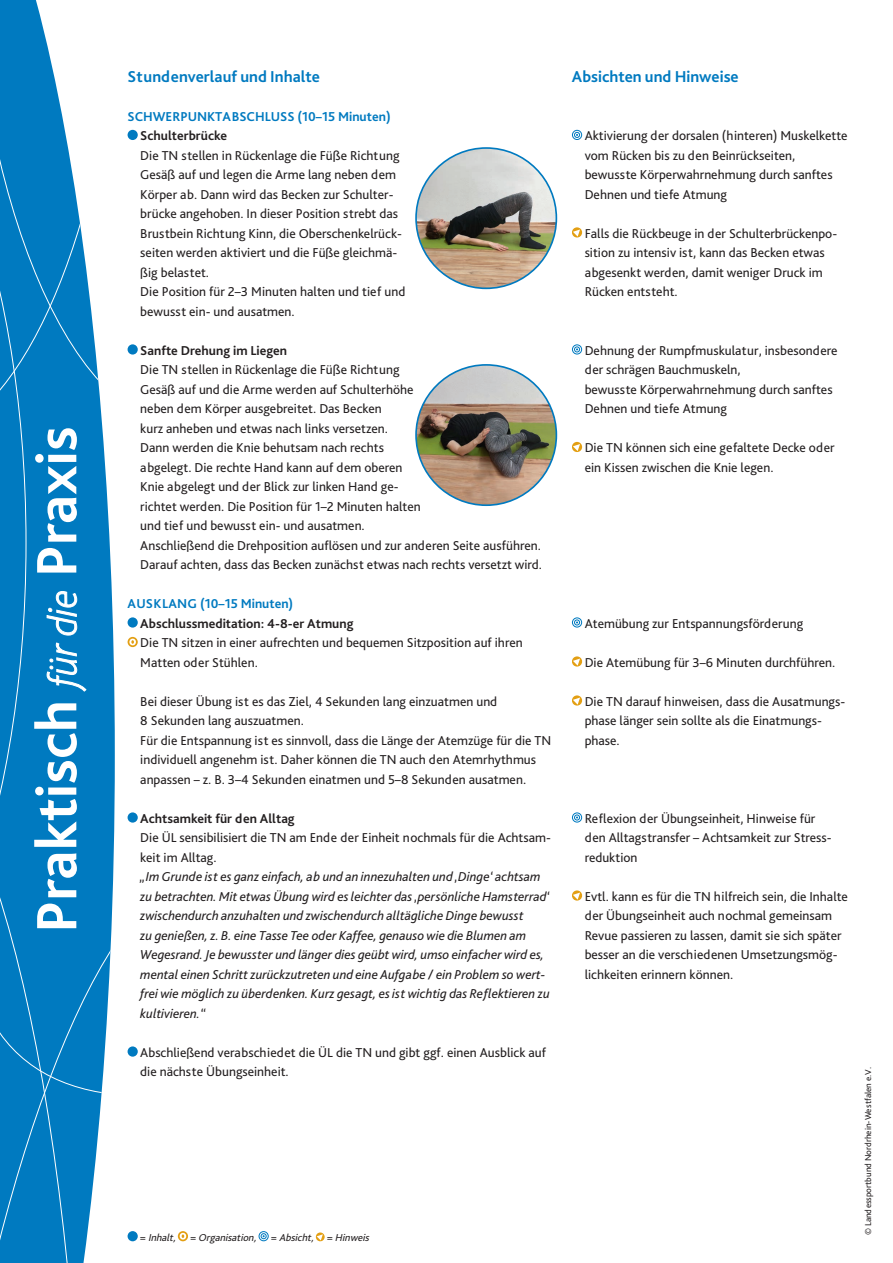
<style>
.page{position:relative;width:893px;height:1263px;background:#fff}
.page>*{position:absolute;margin:0;border:0;box-sizing:border-box;transform-origin:0 0}
.t1{font:700 16.5px "Bliss Pro";color:#007ac0}
.t2{font:13.5px/19.5px "Bliss Pro";color:#231f20}
.t3{font:italic 13.5px/19.5px "Bliss Pro";color:#231f20}
.t4{font:700 13.5px "Bliss Pro";color:#231f20}
.t5{font:700 13.5px "Bliss Pro";color:#007ac0}
.t6{font:italic 10.5px "Bliss Pro";color:#231f20}
.t7{font:9px "Bliss Pro";color:#231f20}
.s1{font-style:normal}
</style>
<div class="page">
<svg style="left:572px;top:130px;width:10px;height:10px"></svg>
<svg style="left:572px;top:227px;width:11px;height:11px"></svg>
<svg style="left:572px;top:344px;width:10px;height:11px"></svg>
<svg style="left:572px;top:441px;width:11px;height:11px"></svg>
<svg style="left:572px;top:617px;width:10px;height:11px"></svg>
<svg style="left:572px;top:656px;width:11px;height:11px"></svg>
<svg style="left:572px;top:695px;width:11px;height:11px"></svg>
<svg style="left:572px;top:812px;width:10px;height:11px"></svg>
<svg style="left:572px;top:890px;width:11px;height:11px"></svg>
<div style="left:128px;top:130px;width:10px;height:10px;background:#007ac0;border-radius:50%"></div>
<div style="left:128px;top:344px;width:10px;height:11px;background:#007ac0;border-radius:50%"></div>
<div style="left:128px;top:617px;width:10px;height:11px;background:#007ac0;border-radius:50%"></div>
<svg style="left:128px;top:637px;width:10px;height:10px"></svg>
<svg style="left:129px;top:639px;width:7px;height:6px"></svg>
<div style="left:128px;top:812px;width:10px;height:11px;background:#007ac0;border-radius:50%"></div>
<div style="left:128px;top:1046px;width:10px;height:11px;background:#007ac0;border-radius:50%"></div>
<div style="left:128px;top:1231px;width:10px;height:10px;background:#007ac0;border-radius:50%"></div>
<svg style="left:178px;top:1231px;width:10px;height:10px"></svg>
<svg style="left:180px;top:1233px;width:6px;height:6px"></svg>
<svg style="left:259px;top:1231px;width:10px;height:10px"></svg>
<svg style="left:315px;top:1232px;width:10px;height:10px"></svg>
<svg style="left:0;top:0;width:41px;height:18px"></svg>
<svg style="left:86px;top:1096px;width:16px;height:148px"></svg>
<div style="left:0;top:1096px;width:86px;height:167px;background:#007ac0"></div>
<svg style="left:0;top:18px;width:115px;height:1078px"></svg>
<img style="left:416px;top:148px;width:140px;height:140px;border-radius:70px">
<img style="left:416px;top:365px;width:140px;height:140px;border-radius:70px">
<p class="t1" style="left:128px;top:66px;width:194px">Stundenverlauf und Inhalte</p>
<p class="t1" style="left:572px;top:66px;width:168px">Absichten und Hinweise</p>
<p class="t5" style="left:128px;top:108px;width:265px">SCHWERPUNKTABSCHLUSS (10–15 Minuten)</p>
<p class="t4" style="left:140px;top:127px;width:88px">Schulterbrücke</p>
<p class="t2" style="left:140px;top:145px;width:267px">Die TN stellen in Rückenlage die Füße Richtung Gesäß auf und legen die Arme lang neben dem Körper ab. Dann wird das Becken zur Schulter&shy;brücke angehoben. In dieser Position strebt das Brustbein Richtung Kinn, die Oberschenkelrück&shy;seiten werden aktiviert und die Füße gleichmä&shy;ßig belastet.<br>Die Position für 2–3 Minuten halten und tief und bewusst ein- und ausatmen.</p>
<p class="t4" style="left:140px;top:342px;width:148px">Sanfte Drehung im Liegen</p>
<p class="t2" style="left:140px;top:359px;width:403px">Die TN stellen in Rückenlage die Füße Richtung<br>Gesäß auf und die Arme werden auf Schulterhöhe<br>neben dem Körper ausgebreitet. Das Becken<br>kurz anheben und etwas nach links versetzen.<br>Dann werden die Knie behutsam nach rechts<br>abgelegt. Die rechte Hand kann auf dem oberen<br>Knie abgelegt und der Blick zur linken Hand ge-<br>richtet werden. Die Position für 1–2 Minuten halten<br>und tief und bewusst ein- und ausatmen.<br>Anschließend die Drehposition auflösen und zur anderen Seite ausführen.<br>Darauf achten, dass das Becken zunächst etwas nach rechts versetzt wird.</p>
<p class="t5" style="left:128px;top:595px;width:167px">AUSKLANG (10–15 Minuten)</p>
<p class="t4" style="left:140px;top:615px;width:215px">Abschlussmeditation: 4-8-er Atmung</p>
<p class="t2" style="left:140px;top:632px;width:384px">Die TN sitzen in einer aufrechten und bequemen Sitzposition auf ihren<br>Matten oder Stühlen.</p>
<p class="t2" style="left:140px;top:691px;width:412px">Bei dieser Übung ist es das Ziel, 4 Sekunden lang einzuatmen und<br>8 Sekunden lang auszuatmen.<br>Für die Entspannung ist es sinnvoll, dass die Länge der Atemzüge für die TN individuell angenehm ist. Daher können die TN auch den Atemrhythmus anpassen – z. B. 3–4 Sekunden einatmen und 5–8 Sekunden ausatmen.</p>
<p class="t4" style="left:140px;top:810px;width:156px">Achtsamkeit für den Alltag</p>
<p class="t2" style="left:140px;top:827px;width:412px">Die ÜL sensibilisiert die TN am Ende der Einheit nochmals für die Achtsam&shy;keit im Alltag.</p>
<p class="t3" style="left:140px;top:866px;width:411px">„Im Grunde ist es ganz einfach, ab und an innezuhalten und ‚Dinge‘ achtsam zu betrachten. Mit etwas Übung wird es leichter das ‚persönliche Hamsterrad‘ zwischendurch anzuhalten und zwischendurch alltägliche Dinge bewusst<br>zu genießen, z. B. eine Tasse Tee oder Kaffee, genauso wie die Blumen am Wegesrand. Je bewusster und länger dies geübt wird, umso einfacher wird es, mental einen Schritt zurückzutreten und eine Aufgabe / ein Problem so wert&shy;frei wie möglich zu überdenken. Kurz gesagt, es ist wichtig das Reflektieren zu kultivieren.“</p>
<p class="t2" style="left:140px;top:1042px;width:407px">Abschließend verabschiedet die ÜL die TN und gibt ggf. einen Ausblick auf die nächste Übungseinheit.</p>
<p class="t2" style="left:585px;top:125px;width:264px">Aktivierung der dorsalen (hinteren) Muskelkette vom Rücken bis zu den Beinrückseiten, bewusste Körperwahrnehmung durch sanftes Dehnen und tiefe Atmung</p>
<p class="t2" style="left:585px;top:223px;width:254px">Falls die Rückbeuge in der Schulterbrückenpo&shy;sition zu intensiv ist, kann das Becken etwas abgesenkt werden, damit weniger Druck im Rücken entsteht.</p>
<p class="t2" style="left:585px;top:340px;width:254px">Dehnung der Rumpfmuskulatur, insbesondere der schrägen Bauchmuskeln,<br>bewusste Körperwahrnehmung durch sanftes Dehnen und tiefe Atmung</p>
<p class="t2" style="left:585px;top:437px;width:251px">Die TN können sich eine gefaltete Decke oder ein Kissen zwischen die Knie legen.</p>
<p class="t2" style="left:585px;top:613px;width:220px">Atemübung zur Entspannungsförderung</p>
<p class="t2" style="left:585px;top:652px;width:252px">Die Atemübung für 3–6 Minuten durchführen.</p>
<p class="t2" style="left:585px;top:691px;width:262px">Die TN darauf hinweisen, dass die Ausatmungs&shy;phase länger sein sollte als die Einatmungs&shy;phase.</p>
<p class="t2" style="left:585px;top:808px;width:247px">Reflexion der Übungseinheit, Hinweise für den Alltagstransfer – Achtsamkeit zur Stress&shy;reduktion</p>
<p class="t2" style="left:585px;top:886px;width:265px">Evtl. kann es für die TN hilfreich sein, die Inhalte der Übungseinheit auch nochmal gemeinsam Revue passieren zu lassen, damit sie sich später besser an die verschiedenen Umsetzungsmög&shy;lichkeiten erinnern können.</p>
<p class="t6" style="left:140px;top:1231px;width:233px"><span class="s1">=</span> Inhalt, <span class="s1">=</span> Organisation, <span class="s1">=</span> Absicht, <span class="s1">=</span> Hinweis</p>
<p class="t7" style="left:863px;top:1235px;width:170px;rotate:-90deg">© Landessportbund Nordrhein-Westfalen e.V.</p>
</div>
